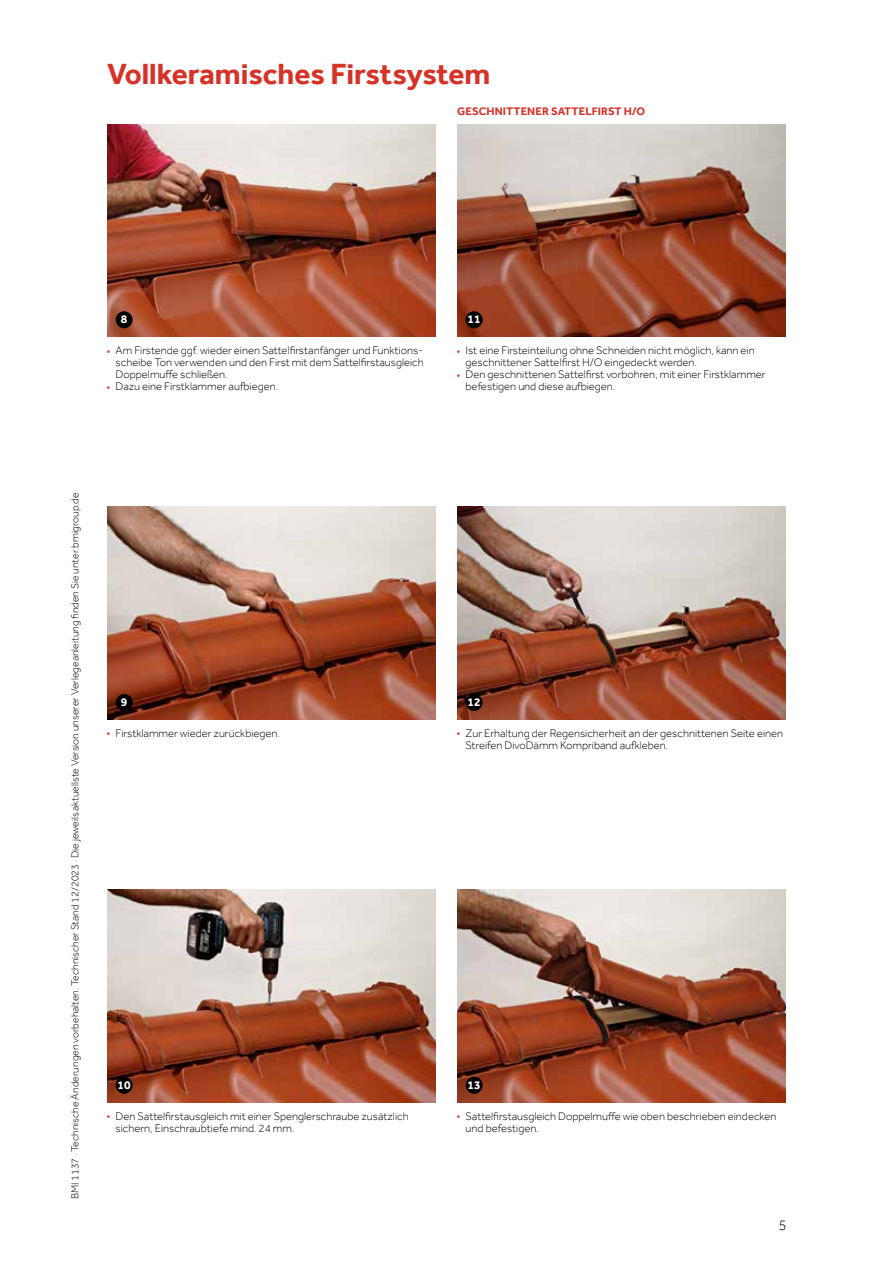
<style>
.page{position:relative;width:893px;height:1263px;background:#fff}
.page>*{position:absolute;margin:0;border:0;box-sizing:border-box;transform-origin:0 0}
.t1{font:700 30px "Effra";color:#d63228}
.t2{font:300 15px "Effra";color:#000}
.t3{font:700 12px "Effra";color:#fff}
.t4{font:300 11.25px/12px "Effra";color:#000}
.t5{font:700 11.25px "Effra";letter-spacing:.01em;color:#d63228}
.t6{font:300 10.5px "Effra";color:#000}
.s1{color:#d63228}
</style>
<div class="page">
<img style="left:457px;top:124px;width:329px;height:213px">
<img style="left:457px;top:507px;width:329px;height:212px">
<img style="left:457px;top:890px;width:329px;height:212px">
<div style="left:466px;top:311px;width:17px;height:17px;background:#000;border-radius:50%"></div>
<div style="left:466px;top:694px;width:17px;height:17px;background:#000;border-radius:50%"></div>
<div style="left:466px;top:1077px;width:17px;height:17px;background:#000;border-radius:50%"></div>
<img style="left:107px;top:124px;width:329px;height:213px">
<img style="left:107px;top:507px;width:329px;height:212px">
<img style="left:107px;top:890px;width:329px;height:212px">
<div style="left:116px;top:311px;width:17px;height:17px;background:#000;border-radius:50%"></div>
<div style="left:116px;top:694px;width:17px;height:17px;background:#000;border-radius:50%"></div>
<div style="left:116px;top:1077px;width:17px;height:17px;background:#000;border-radius:50%"></div>
<h1 class="t1" style="left:107px;top:56px;width:385px">Vollkeramisches Firstsystem</h1>
<p class="t5" style="left:457px;top:104px;width:190px">GESCHNITTENER SATTELFIRST H/O</p>
<p class="t3" style="left:121px;top:312px;width:8px">8</p>
<p class="t4" style="left:116px;top:344px;width:310px;text-indent:-9px"><span class="s1">■</span> Am Firstende ggf. wieder einen Sattelfirstanfänger und Funktions&shy;scheibe Ton verwenden und den First mit dem Sattelfirstausgleich<br>Doppelmuffe schließen.</p>
<p class="t4" style="left:107px;top:380px;width:172px"><span class="s1">■</span> Dazu eine Firstklammer aufbiegen.</p>
<p class="t3" style="left:468px;top:312px;width:15px">11</p>
<p class="t4" style="left:466px;top:344px;width:291px;text-indent:-9px"><span class="s1">■</span> Ist eine Firsteinteilung ohne Schneiden nicht möglich, kann ein geschnittener Sattelfirst H/O eingedeckt werden.</p>
<p class="t4" style="left:466px;top:368px;width:302px;text-indent:-9px"><span class="s1">■</span> Den geschnittenen Sattelfirst vorbohren, mit einer Firstklammer befestigen und diese aufbiegen.</p>
<p class="t6" style="left:69px;top:1199px;width:708px;rotate:-90deg">BMI 1137 · Technische Änderungen vorbehalten. Technischer Stand 12/2023 · Die jeweils aktuellste Version unserer Verlegeanleitung finden Sie unter bmigroup.de</p>
<p class="t3" style="left:121px;top:695px;width:8px">9</p>
<p class="t4" style="left:107px;top:727px;width:174px"><span class="s1">■</span> Firstklammer wieder zurückbiegen.</p>
<p class="t3" style="left:118px;top:1078px;width:15px">10</p>
<p class="t4" style="left:116px;top:1110px;width:295px;text-indent:-9px"><span class="s1">■</span> Den Sattelfirstausgleich mit einer Spenglerschraube zusätzlich sichern, Einschraubtiefe mind. 24 mm.</p>
<p class="t3" style="left:468px;top:695px;width:15px">12</p>
<p class="t4" style="left:466px;top:727px;width:319px;text-indent:-9px"><span class="s1">■</span> Zur Erhaltung der Regensicherheit an der geschnittenen Seite einen<br>Streifen DivoDämm Kompriband aufkleben.</p>
<p class="t3" style="left:468px;top:1078px;width:15px">13</p>
<p class="t4" style="left:466px;top:1110px;width:312px;text-indent:-9px"><span class="s1">■</span> Sattelfirstausgleich Doppelmuffe wie oben beschrieben eindecken und befestigen.</p>
<h2 class="t2" style="left:778px;top:1216px;width:10px">5</h2>
</div>
